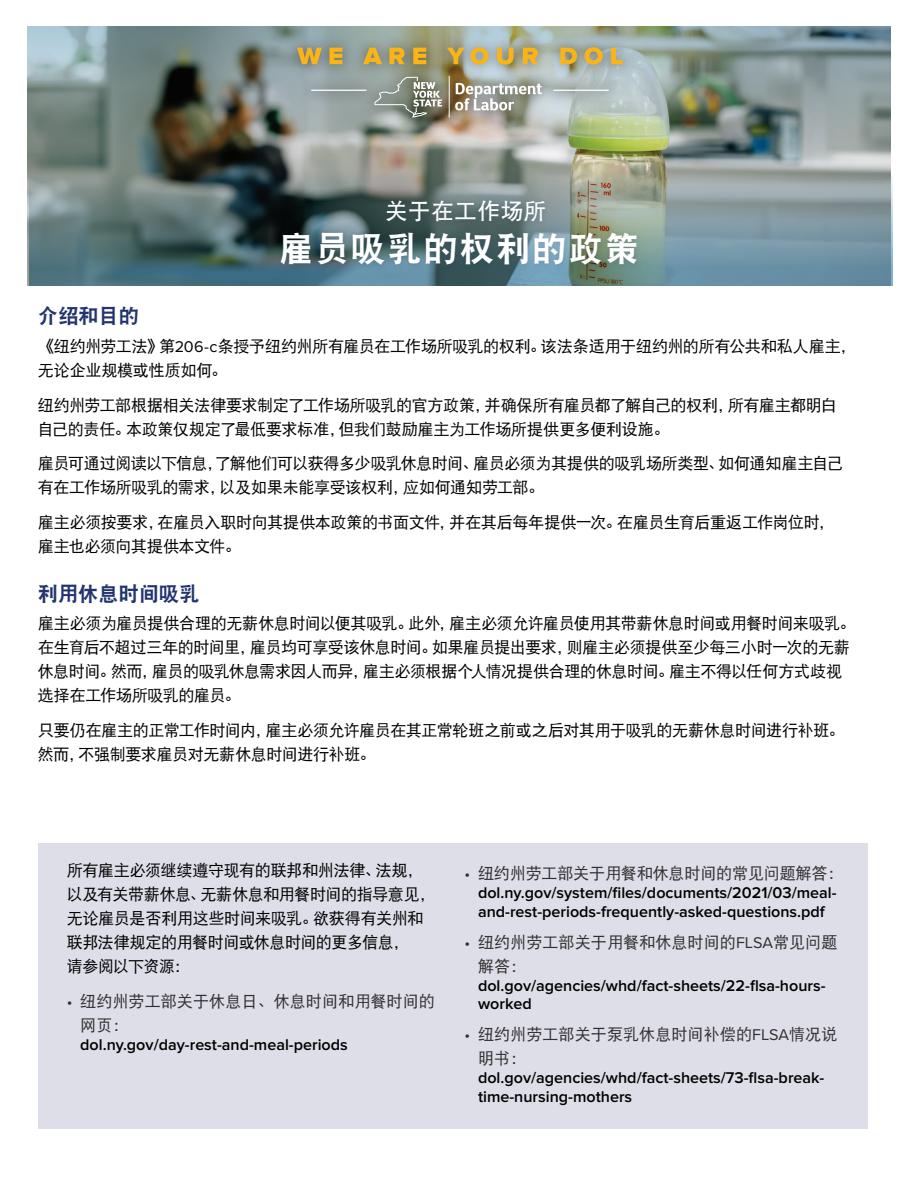
<style>
.page{position:relative;width:918px;height:1188px;background:#fff}
.page>*{position:absolute;margin:0;border:0;box-sizing:border-box;transform-origin:0 0}
.t1{font:34.5px "DFP Hei W9";letter-spacing:.05em;color:#fff}
.t2{font:22.5px "DFP Hei W7";letter-spacing:.025em;color:#fff}
.t3{font:20.25px "DFP Hei W9";color:#22346f}
.t4{font:16.2px/24px "DFP Hei W5";letter-spacing:-.03em;color:#000}
.t5{font:600 16.2px/18.9px "Proxima Nova";color:#000}
.t6{font:16.2px/24px "DFP Hei W5";color:#312f30}
.s1{font-family:"Proxima Nova"}
</style>
<div class="page">
<img style="left:27px;top:156px;width:864px;height:129px">
<img style="left:27px;top:27px;width:864px;height:129px">
<svg style="left:29px;top:170px;width:864px;height:115px;background:#6e8589"></svg>
<div style="left:283px;top:33px;width:354px;height:99px;background:#231f20;opacity:.36"></div>
<hr style="left:553px;top:90px;width:56px;height:1px;background:#fff">
<hr style="left:311px;top:90px;width:56px;height:1px;background:#fff">
<svg style="left:455px;top:83px;width:87px;height:27px"></svg>
<hr style="left:449px;top:76px;width:1px;height:42px;background:#fff">
<svg style="left:374px;top:77px;width:68px;height:41px;background:#92988d"></svg>
<svg style="left:297px;top:48px;width:25px;height:16px"></svg>
<svg style="left:329px;top:48px;width:13px;height:16px"></svg>
<svg style="left:363px;top:48px;width:19px;height:16px"></svg>
<svg style="left:389px;top:48px;width:16px;height:16px"></svg>
<svg style="left:413px;top:48px;width:13px;height:16px"></svg>
<svg style="left:447px;top:47px;width:42px;height:18px"></svg>
<svg style="left:497px;top:48px;width:16px;height:17px"></svg>
<svg style="left:523px;top:48px;width:15px;height:16px"></svg>
<svg style="left:560px;top:48px;width:17px;height:16px"></svg>
<svg style="left:585px;top:47px;width:18px;height:18px"></svg>
<svg style="left:611px;top:48px;width:12px;height:16px"></svg>
<div style="left:275px;top:195px;width:367px;height:76px;background:#002953;opacity:.2"></div>
<div style="left:38px;top:843px;width:829px;height:286px;background:#dedee8"></div>
<h2 class="t2" style="left:385px;top:199px;width:162px">关于在工作场所</h2>
<h1 class="t1" style="left:279px;top:230px;width:362px">雇员吸乳的权利的政策</h1>
<p class="t3" style="left:38px;top:305px;width:103px">介绍和目的</p>
<p class="t4" style="left:38px;top:334px;width:819px">《纽约州劳工法》第<span class="s1">206-c</span>条授予纽约州所有雇员在工作场所吸乳的权利。该法条适用于纽约州的所有公共和私人雇主，无论企业规模或性质如何。</p>
<p class="t4" style="left:38px;top:393px;width:801px">纽约州劳工部根据相关法律要求制定了工作场所吸乳的官方政策，并确保所有雇员都了解自己的权利，所有雇主都明白自己的责任。本政策仅规定了最低要求标准，但我们鼓励雇主为工作场所提供更多便利设施。</p>
<p class="t4" style="left:38px;top:451px;width:807px">雇员可通过阅读以下信息，了解他们可以获得多少吸乳休息时间、雇员必须为其提供的吸乳场所类型、如何通知雇主自己有在工作场所吸乳的需求，以及如果未能享受该权利，应如何通知劳工部。</p>
<p class="t4" style="left:38px;top:510px;width:798px">雇主必须按要求，在雇员入职时向其提供本政策的书面文件，并在其后每年提供一次。在雇员生育后重返工作岗位时，雇主也必须向其提供本文件。</p>
<p class="t3" style="left:38px;top:582px;width:163px">利用休息时间吸乳</p>
<p class="t4" style="left:38px;top:611px;width:819px">雇主必须为雇员提供合理的无薪休息时间以便其吸乳。此外，雇主必须允许雇员使用其带薪休息时间或用餐时间来吸乳。在生育后不超过三年的时间里，雇员均可享受该休息时间。如果雇员提出要求，则雇主必须提供至少每三小时一次的无薪休息时间。然而，雇员的吸乳休息需求因人而异，雇主必须根据个人情况提供合理的休息时间。雇主不得以任何方式歧视选择在工作场所吸乳的雇员。</p>
<p class="t4" style="left:38px;top:718px;width:808px">只要仍在雇主的正常工作时间内，雇主必须允许雇员在其正常轮班之前或之后对其用于吸乳的无薪休息时间进行补班。然而，不强制要求雇员对无薪休息时间进行补班。</p>
<p class="t4" style="left:67px;top:858px;width:370px">所有雇主必须继续遵守现有的联邦和州法律、法规，以及有关带薪休息、无薪休息和用餐时间的指导意见，无论雇员是否利用这些时间来吸乳。欲获得有关州和联邦法律规定的用餐时间或休息时间的更多信息，<br>请参阅以下资源：</p>
<p class="t6" style="left:80px;top:989px;width:356px;text-indent:-13px"><span class="s1">•</span> 纽约州劳工部关于休息日、休息时间和用餐时间的网页：</p>
<p class="t5" style="left:80px;top:1036px;width:269px">dol.ny.gov/day-rest-and-meal-periods</p>
<p class="t6" style="left:465px;top:861px;width:381px"><span class="s1">•</span> 纽约州劳工部关于用餐和休息时间的常见问题解答：</p>
<p class="t5" style="left:478px;top:884px;width:360px">dol.ny.gov/system/files/documents/2021/03/meal&shy;and-rest-periods-frequently-asked-questions.pdf</p>
<p class="t6" style="left:478px;top:930px;width:361px;text-indent:-13px"><span class="s1">•</span> 纽约州劳工部关于用餐和休息时间的<span class="s1">FLSA</span>常见问题解答：</p>
<p class="t5" style="left:478px;top:976px;width:349px">dol.gov/agencies/whd/fact-sheets/22-flsa-hours&shy;worked</p>
<p class="t6" style="left:478px;top:1022px;width:361px;text-indent:-13px"><span class="s1">•</span> 纽约州劳工部关于泵乳休息时间补偿的<span class="s1">FLSA</span>情况说明书：</p>
<p class="t5" style="left:478px;top:1069px;width:348px">dol.gov/agencies/whd/fact-sheets/73-flsa-break&shy;time-nursing-mothers</p>
</div>
